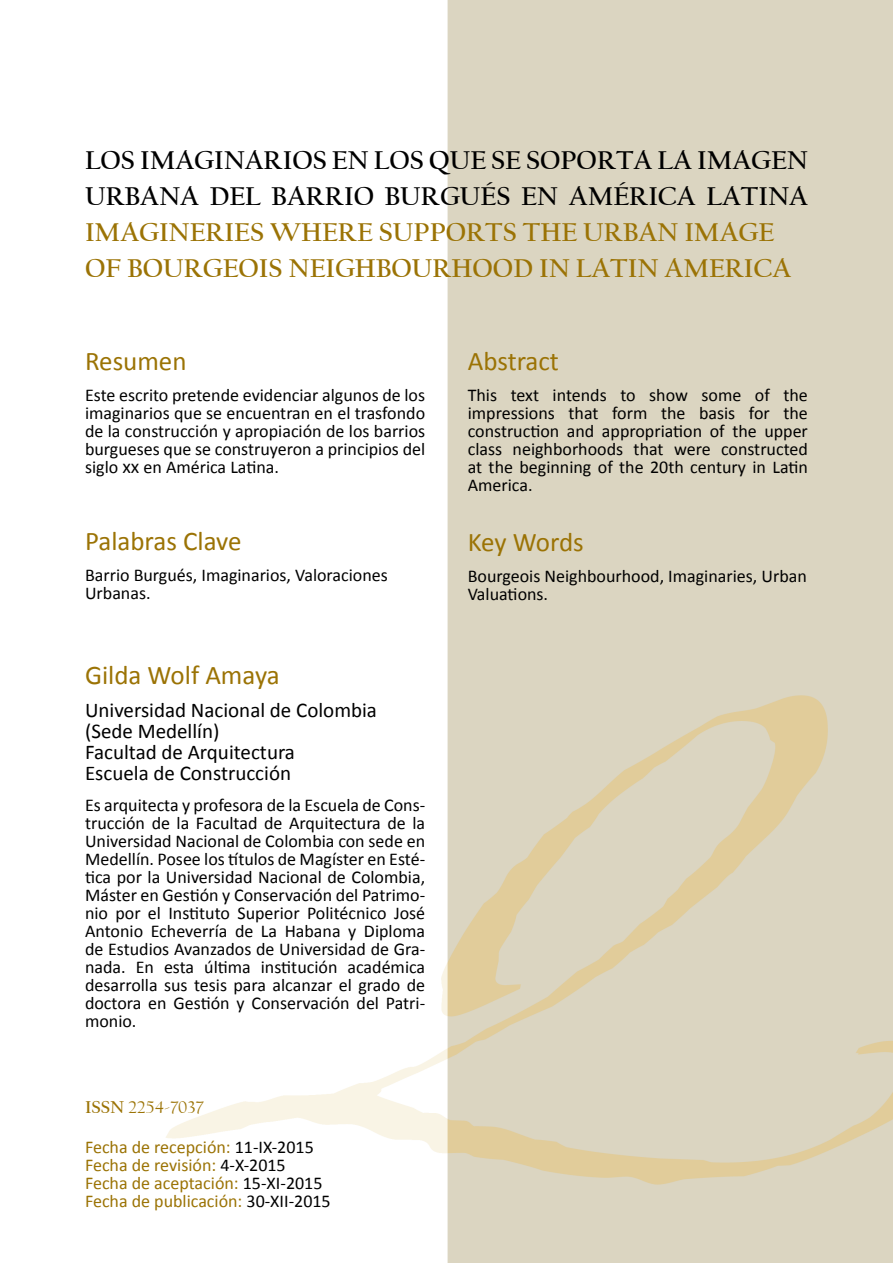
<style>
.page{position:relative;width:893px;height:1263px;background:#fff}
.page>*{position:absolute;margin:0;border:0;box-sizing:border-box;transform-origin:0 0}
.t1{font:700 27px/36px "Californian FB";color:#000}
.t2{font:700 27px/36px "Californian FB";color:#9b7305}
.t3{font:27px "Calibri";color:#9b7305}
.t4{font:21px/21px "Calibri";color:#000}
.t5{font:18px/18px "Calibri";color:#000;text-align:justify}
.t6{font:18px/18px "Calibri";color:#9b7305}
.t7{font:18px "Californian FB";color:#9b7305}
.s1{font-weight:700}
.s2{color:#000}
</style>
<div class="page">
<img style="left:166px;top:0;width:727px;height:1263px">
<h1 class="t1" style="left:85px;top:142px;width:724px">LOS IMAGINARIOS EN LOS QUE SE SOPORTA LA IMAGEN<br>URBANA DEL BARRIO BURGUÉS EN AMÉRICA LATINA</h1>
<h1 class="t2" style="left:85px;top:214px;width:708px">IMAGINERIES WHERE SUPPORTS THE URBAN IMAGE<br>OF BOURGEOIS NEIGHBOURHOOD IN LATIN AMERICA</h1>
<h1 class="t3" style="left:85px;top:344px;width:103px">Resumen</h1>
<p class="t5" style="left:85px;top:386px;width:342px">Este escrito pretende evidenciar algunos de los imaginarios que se encuentran en el trasfondo de la construcción y apropiación de los barrios burgueses que se construyeron a principios del siglo xx en América Latina.</p>
<h1 class="t3" style="left:85px;top:524px;width:158px">Palabras Clave</h1>
<p class="t5" style="left:85px;top:566px;width:304px">Barrio Burgués, I maginarios, Valoraciones<br>Urbanas.</p>
<h1 class="t3" style="left:85px;top:658px;width:196px">Gilda Wolf Amaya</h1>
<p class="t4" style="left:85px;top:700px;width:293px">Universidad Nacional de Colombia (Sede Medellín)<br>Facultad de Arquitectura<br>Escuela de Construcción</p>
<p class="t5" style="left:85px;top:796px;width:342px">Es arquitecta y profesora de la Escuela de Cons&shy;trucción de la Facultad de Arquitectura de la Universidad Nacional de Colombia con sede en Medellín. Posee los títulos de Magíster en Esté&shy;tica por la Universidad Nacional de Colombia, Máster en Gestión y Conservación del Patrimo&shy;nio por el I nstituto Superior Politécnico José Antonio Echeverría de La Habana y Diploma de Estudios Avanzados de Universidad de Gra&shy;nada. En esta última institución académica desarrolla sus tesis para alcanzar el grado de doctora en Gestión y Conservación del Patri&shy;monio.</p>
<p class="t7" style="left:85px;top:1097px;width:120px"><span class="s1">ISSN</span> 2254-7037</p>
<p class="t6" style="left:85px;top:1138px;width:247px">Fecha de recepción: <span class="s2">11-IX-2015<br></span>Fecha de revisión: <span class="s2">4-X-2015<br></span>Fecha de aceptación: <span class="s2">15-XI-2015<br></span>Fecha de publicación: <span class="s2">30-XII-2015</span></p>
<h1 class="t3" style="left:468px;top:344px;width:93px">Abstract</h1>
<p class="t5" style="left:468px;top:386px;width:342px">This text intends to show some of the impressions that form the basis for the construction and appropriation of the upper class neighborhoods that were constructed at the beginning of the 20th century in Latin America.</p>
<h1 class="t3" style="left:468px;top:525px;width:118px">Key Words</h1>
<p class="t5" style="left:468px;top:567px;width:341px">Bourgeois Neighbourhood, I maginaries, Urban<br>Valuations.</p>
</div>
